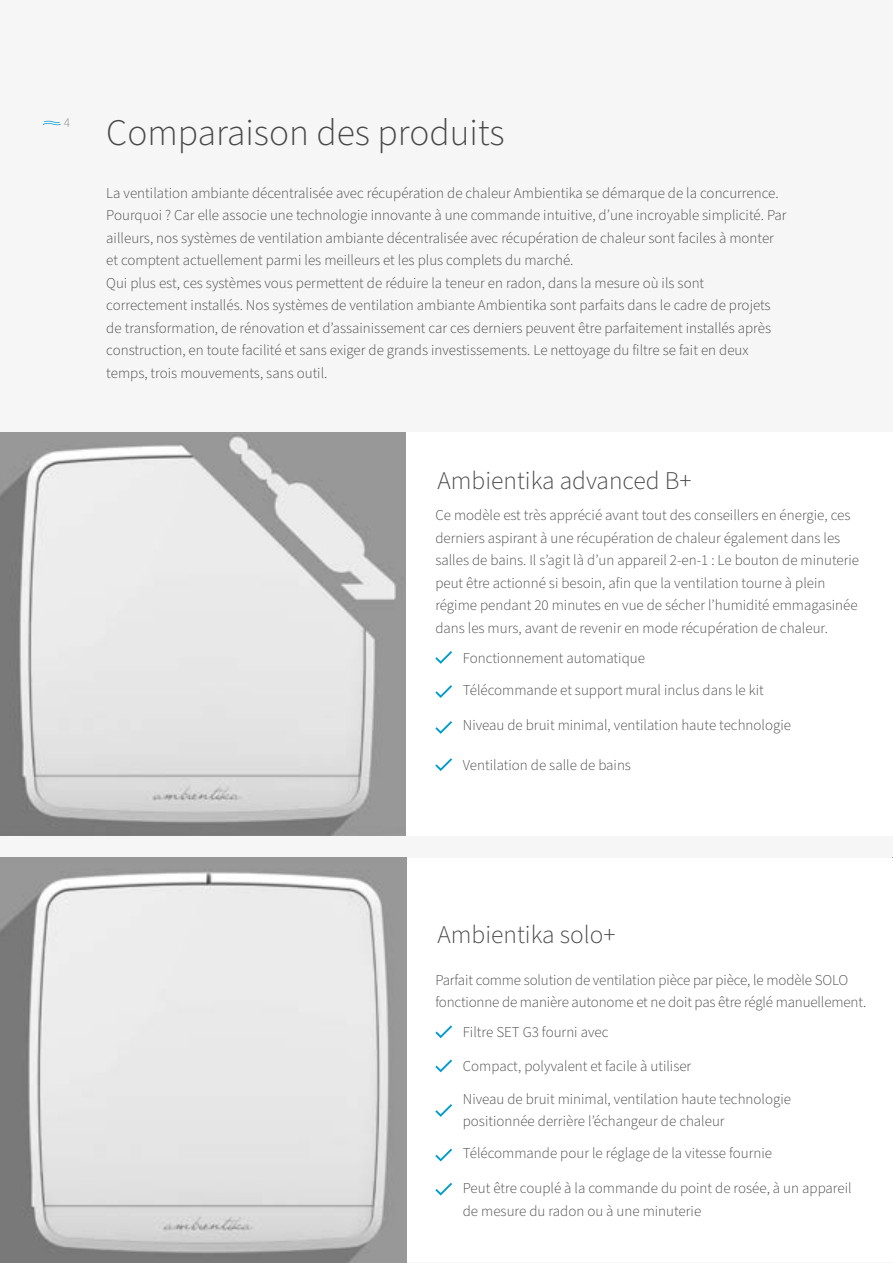
<style>
.page{position:relative;width:893px;height:1263px;background:#f6f6f6}
.page>*{position:absolute;margin:0;border:0;box-sizing:border-box;transform-origin:0 0}
.t1{font:300 37.5px "Source Sans Pro";color:#484847}
.t2{font:300 25.5px "Source Sans Pro";color:#484847}
.t3{font:300 15px/22.5px "Source Sans Pro";color:#484847}
.t4{font:300 13.5px "Source Sans Pro";color:#878887}
</style>
<div class="page">
<svg style="left:43px;top:121px;width:18px;height:4px"></svg>
<div style="left:395px;top:857px;width:498px;height:404px;background:#fff"></div>
<img style="left:0;top:857px;width:407px;height:406px">
<svg style="left:435px;top:1025px;width:17px;height:13px"></svg>
<svg style="left:435px;top:1059px;width:17px;height:13px"></svg>
<svg style="left:435px;top:1148px;width:17px;height:13px"></svg>
<svg style="left:435px;top:1104px;width:17px;height:13px"></svg>
<svg style="left:435px;top:1183px;width:17px;height:12px"></svg>
<img style="left:0;top:433px;width:406px;height:403px">
<div style="left:407px;top:432px;width:486px;height:404px;background:#fff"></div>
<svg style="left:435px;top:651px;width:17px;height:13px"></svg>
<svg style="left:435px;top:685px;width:17px;height:13px"></svg>
<svg style="left:435px;top:758px;width:17px;height:13px"></svg>
<svg style="left:435px;top:721px;width:17px;height:13px"></svg>
<p class="t4" style="left:64px;top:114px;width:8px">4</p>
<h1 class="t1" style="left:106px;top:107px;width:400px">Comparaison des produits</h1>
<p class="t3" style="left:106px;top:182px;width:682px">La ventilation ambiante décentralisée avec récupération de chaleur Ambientika se démarque de la concurrence.<br>Pourquoi ? Car elle associe une technologie innovante à une commande intuitive, d’une incroyable simplicité. Par ailleurs, nos systèmes de ventilation ambiante décentralisée avec récupération de chaleur sont faciles à monter et comptent actuellement parmi les meilleurs et les plus complets du marché.<br>Qui plus est, ces systèmes vous permettent de réduire la teneur en radon, dans la mesure où ils sont correctement installés. Nos systèmes de ventilation ambiante Ambientika sont parfaits dans le cadre de projets de transformation, de rénovation et d’assainissement car ces derniers peuvent être parfaitement installés après construction, en toute facilité et sans exiger de grands investissements. Le nettoyage du filtre se fait en deux temps, trois mouvements, sans outil.</p>
<h2 class="t2" style="left:438px;top:464px;width:256px">Ambientika advanced B+</h2>
<p class="t3" style="left:435px;top:504px;width:425px">Ce modèle est très apprécié avant tout des conseillers en énergie, ces derniers aspirant à une récupération de chaleur également dans les salles de bains. Il s’agit là d’un appareil 2-en-1 : Le bouton de minuterie peut être actionné si besoin, afin que la ventilation tourne à plein régime pendant 20 minutes en vue de sécher l’humidité emmagasinée dans les murs, avant de revenir en mode récupération de chaleur.</p>
<p class="t3" style="left:463px;top:642px;width:302px;line-height:32.7px">Fonctionnement automatique<br>Télécommande et support mural inclus dans le kit</p>
<p class="t3" style="left:463px;top:714px;width:330px">Niveau de bruit minimal, ventilation haute technologie</p>
<p class="t3" style="left:463px;top:754px;width:170px">Ventilation de salle de bains</p>
<h2 class="t2" style="left:438px;top:917px;width:179px">Ambientika solo+</h2>
<p class="t3" style="left:435px;top:969px;width:433px">Parfait comme solution de ventilation pièce par pièce, le modèle SOLO fonctionne de manière autonome et ne doit pas être réglé manuellement.</p>
<p class="t3" style="left:463px;top:1021px;width:147px">Filtre SET G3 fourni avec</p>
<p class="t3" style="left:463px;top:1055px;width:230px">Compact, polyvalent et facile à utiliser</p>
<p class="t3" style="left:463px;top:1088px;width:330px">Niveau de bruit minimal, ventilation haute technologie positionnée derrière l’échangeur de chaleur</p>
<p class="t3" style="left:463px;top:1142px;width:311px">Télécommande pour le réglage de la vitesse fournie</p>
<p class="t3" style="left:463px;top:1177px;width:390px">Peut être couplé à la commande du point de rosée, à un appareil de mesure du radon ou à une minuterie</p>
</div>
